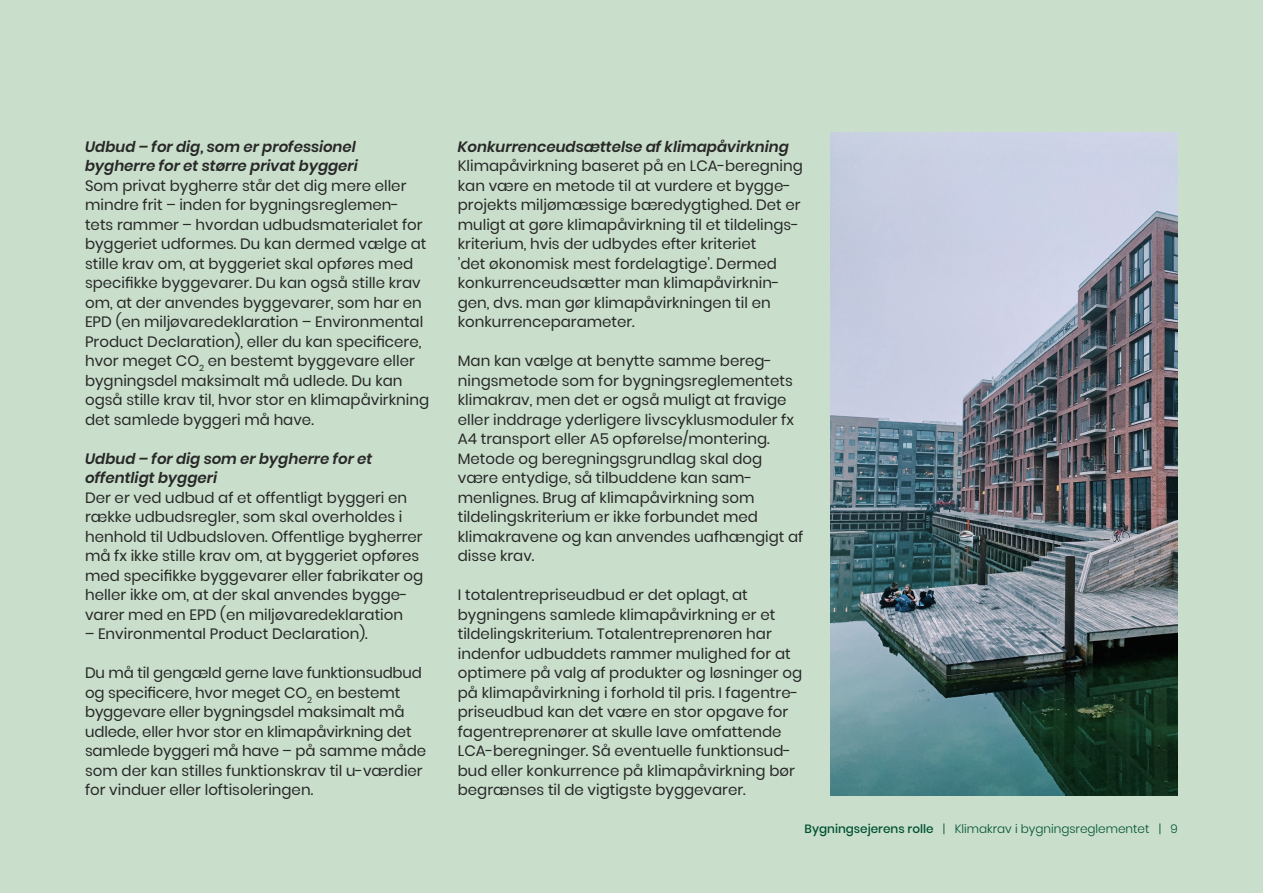
<style>
.page{position:relative;width:1263px;height:893px;background:#c9dfcb}
.page>*{position:absolute;margin:0;border:0;box-sizing:border-box;transform-origin:0 0}
.t1{font:15px/19.5px "Poppins";color:#282828}
.t2{font:italic 600 15px/19.5px "Poppins";color:#282828}
.t3{font:300 12px "Poppins";color:#005132}
.s1{font-weight:500}
</style>
<div class="page">
<img style="left:831px;top:132px;width:347px;height:663px">
<p class="t2" style="left:85px;top:137px;width:274px">Udbud – for dig, som er professionel bygherre for et større privat byggeri</p>
<p class="t1" style="left:85px;top:176px;width:346px">Som privat bygherre står det dig mere eller mindre frit – inden for bygningsreglemen&shy;tets rammer – hvordan udbudsmaterialet for byggeriet udformes. Du kan dermed vælge at stille krav om, at byggeriet skal opføres med specifikke byggevarer. Du kan også stille krav om, at der anvendes byggevarer, som har en EPD (en miljøvaredeklaration – Environmental Product Declaration), eller du kan specificere, hvor meget CO<sub>2</sub> en bestemt byggevare eller bygningsdel maksimalt må udlede. Du kan også stille krav til, hvor stor en klimapåvirkning det samlede byggeri må have.</p>
<p class="t2" style="left:85px;top:449px;width:289px">Udbud – for dig som er bygherre for et offentligt byggeri</p>
<p class="t1" style="left:85px;top:488px;width:340px">Der er ved udbud af et offentligt byggeri en række udbudsregler, som skal overholdes i henhold til Udbudsloven. Offentlige bygherrer må fx ikke stille krav om, at byggeriet opføres med specifikke byggevarer eller fabrikater og heller ikke om, at der skal anvendes bygge&shy;varer med en EPD (en miljøvaredeklaration</p>
<p class="t1" style="left:85px;top:624px;width:284px">– Environmental Product Declaration).</p>
<p class="t1" style="left:85px;top:663px;width:343px">Du må til gengæld gerne lave funktionsudbud og specificere, hvor meget CO<sub>2</sub> en bestemt byggevare eller bygningsdel maksimalt må udlede, eller hvor stor en klimapåvirkning det samlede byggeri må have – på samme måde som der kan stilles funktionskrav til u-værdier for vinduer eller loftisoleringen.</p>
<p class="t2" style="left:458px;top:137px;width:333px">Konkurrenceudsættelse af klimapåvirkning</p>
<p class="t1" style="left:458px;top:156px;width:346px">Klimapåvirkning baseret på en LCA-beregning kan være en metode til at vurdere et bygge&shy;projekts miljømæssige bæredygtighed. Det er muligt at gøre klimapåvirkning til et tildelings&shy;kriterium, hvis der udbydes efter kriteriet<br>’det økonomisk mest fordelagtige’. Dermed konkurrenceudsætter man klimapåvirknin&shy;gen, dvs. man gør klimapåvirkningen til en konkurrenceparameter.</p>
<p class="t1" style="left:458px;top:351px;width:347px">Man kan vælge at benytte samme bereg&shy;ningsmetode som for bygningsreglementets klimakrav, men det er også muligt at fravige eller inddrage yderligere livscyklusmoduler fx A4 transport eller A5 opførelse/montering.<br>Metode og beregningsgrundlag skal dog være entydige, så tilbuddene kan sam&shy;menlignes. Brug af klimapåvirkning som tildelingskriterium er ikke forbundet med klimakravene og kan anvendes uafhængigt af disse krav.</p>
<p class="t1" style="left:458px;top:585px;width:346px">I totalentrepriseudbud er det oplagt, at bygningens samlede klimapåvirkning er et tildelingskriterium. Totalentreprenøren har indenfor udbuddets rammer mulighed for at optimere på valg af produkter og løsninger og på klimapåvirkning i forhold til pris. I fagentre&shy;priseudbud kan det være en stor opgave for fagentreprenører at skulle lave omfattende LCA-beregninger. Så eventuelle funktionsud&shy;bud eller konkurrence på klimapåvirkning bør begrænses til de vigtigste byggevarer.</p>
<p class="t3" style="left:805px;top:822px;width:375px"><span class="s1">Bygningsejerens rolle</span> | Klimakrav i bygningsreglementet | 9</p>
</div>
